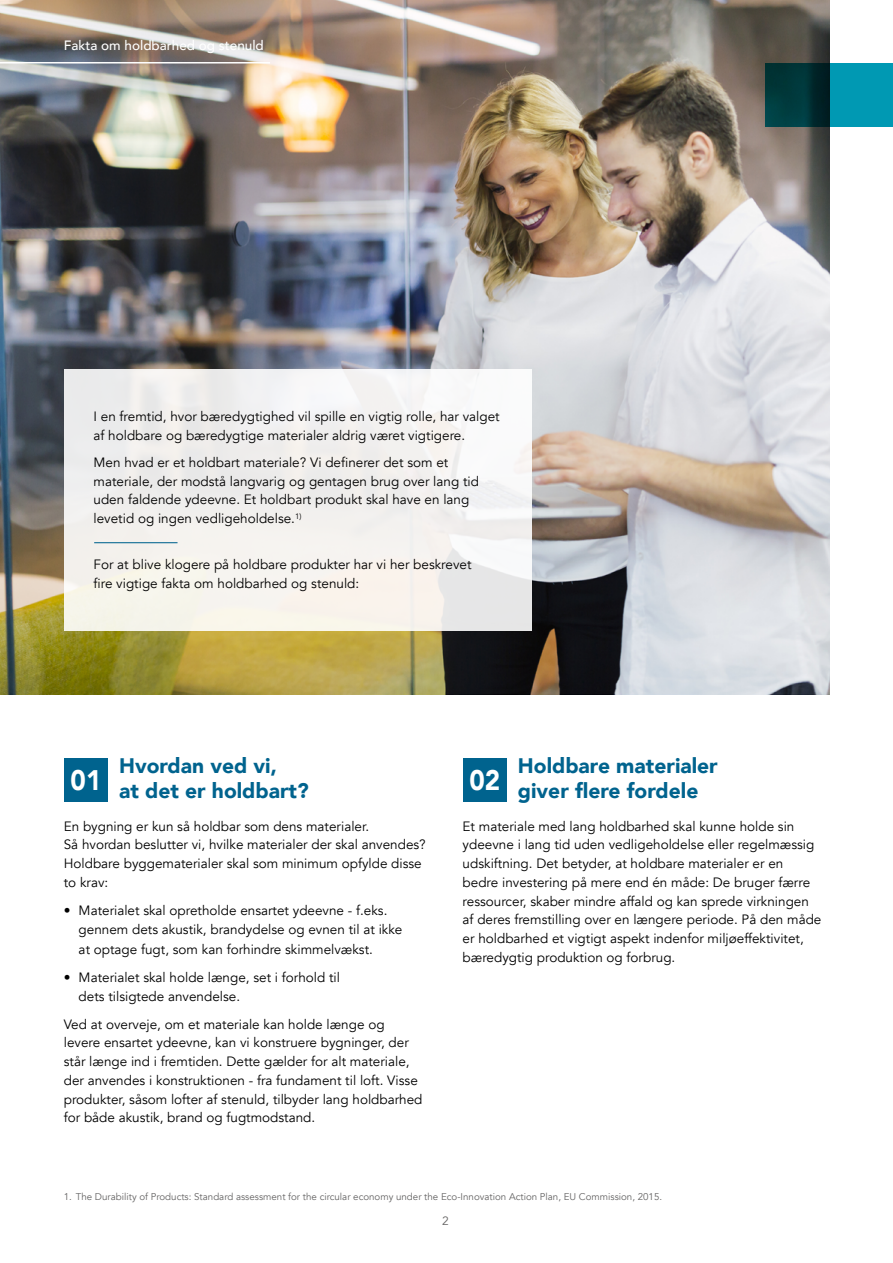
<style>
.page{position:relative;width:893px;height:1263px;background:#fff}
.page>*{position:absolute;margin:0;border:0;box-sizing:border-box;transform-origin:0 0}
.t1{font:900 28.2px "Avenir";color:#fff;scale:.92 1}
.t2{font:900 21px/25.2px "Avenir";color:#00638e}
.t3{font:13.5px/18.8px "Avenir";color:#000}
.t4{font:500 13.5px "Avenir";color:#fff}
.t5{font:12px "Avenir";color:#646363}
.t6{font:9.75px "Avenir";color:#646363}
</style>
<div class="page">
<img style="left:0;top:0;width:829px;height:695px">
<svg style="left:765px;top:63px;width:128px;height:63px;background:#006372"></svg>
<div style="left:64px;top:369px;width:467px;height:261px;background:linear-gradient(to bottom,#f1f1f2,#f4f1eb)"></div>
<hr style="left:94px;top:542px;width:84px;height:1px;background:#00638e">
<hr style="left:0;top:62px;width:270px;height:2px;background:#fff">
<div style="left:64px;top:758px;width:44px;height:44px;background:#00638e"></div>
<div style="left:463px;top:758px;width:44px;height:44px;background:#00638e"></div>
<p class="t4" style="left:64px;top:34px;width:202px">Fakta om holdbarhed og stenuld</p>
<p class="t3" style="left:94px;top:407px;width:408px">I en fremtid, hvor bæredygtighed vil spille en vigtig rolle, har valget af holdbare og bæredygtige materialer aldrig været vigtigere.</p>
<p class="t3" style="left:94px;top:453px;width:387px">Men hvad er et holdbart materiale? Vi definerer det som et materiale, der modstå langvarig og gentagen brug over lang tid uden faldende ydeevne. Et holdbart produkt skal have en lang levetid og ingen vedligeholdelse.<sup>1)</sup></p>
<p class="t3" style="left:94px;top:555px;width:379px">For at blive klogere på holdbare produkter har vi her beskrevet fire vigtige fakta om holdbarhed og stenuld:</p>
<h2 class="t2" style="left:119px;top:752px;width:191px">Hvordan ved vi,<br>at det er holdbart?</h2>
<p class="t3" style="left:64px;top:817px;width:364px">En bygning er kun så holdbar som dens materialer.<br>Så hvordan beslutter vi, hvilke materialer der skal anvendes?<br>Holdbare byggematerialer skal som minimum opfylde disse to krav:</p>
<p class="t3" style="left:79px;top:901px;width:325px;line-height:19.5px;text-indent:-15px">• Materialet skal opretholde ensartet ydeevne - f.eks. gennem dets akustik, brandydelse og evnen til at ikke at optage fugt, som kan forhindre skimmelvækst.</p>
<p class="t3" style="left:79px;top:967px;width:263px;line-height:19.5px;text-indent:-15px">• Materialet skal holde længe, set i forhold til dets tilsigtede anvendelse.</p>
<p class="t3" style="left:64px;top:1015px;width:360px">Ved at overveje, om et materiale kan holde længe og levere ensartet ydeevne, kan vi konstruere bygninger, der står længe ind i fremtiden. Dette gælder for alt materiale, der anvendes i konstruktionen - fra fundament til loft. Visse produkter, såsom lofter af stenuld, tilbyder lang holdbarhed for både akustik, brand og fugtmodstand.</p>
<h2 class="t2" style="left:518px;top:752px;width:201px">Holdbare materialer giver flere fordele</h2>
<p class="t3" style="left:463px;top:817px;width:360px">Et materiale med lang holdbarhed skal kunne holde sin ydeevne i lang tid uden vedligeholdelse eller regelmæssig udskiftning. Det betyder, at holdbare materialer er en bedre investering på mere end én måde: De bruger færre ressourcer, skaber mindre affald og kan sprede virkningen af deres fremstilling over en længere periode. På den måde er holdbarhed et vigtigt aspekt indenfor miljøeffektivitet, bæredygtig produktion og forbrug.</p>
<h1 class="t1" style="left:71px;top:756px;width:35px">01</h1>
<h1 class="t1" style="left:469px;top:756px;width:35px">02</h1>
<p class="t6" style="left:64px;top:1191px;width:600px">1. The Durability of Products: Standard assessment for the circular economy under the Eco-Innovation Action Plan, EU Commission, 2015.</p>
<p class="t5" style="left:442px;top:1213px;width:8px">2</p>
</div>
